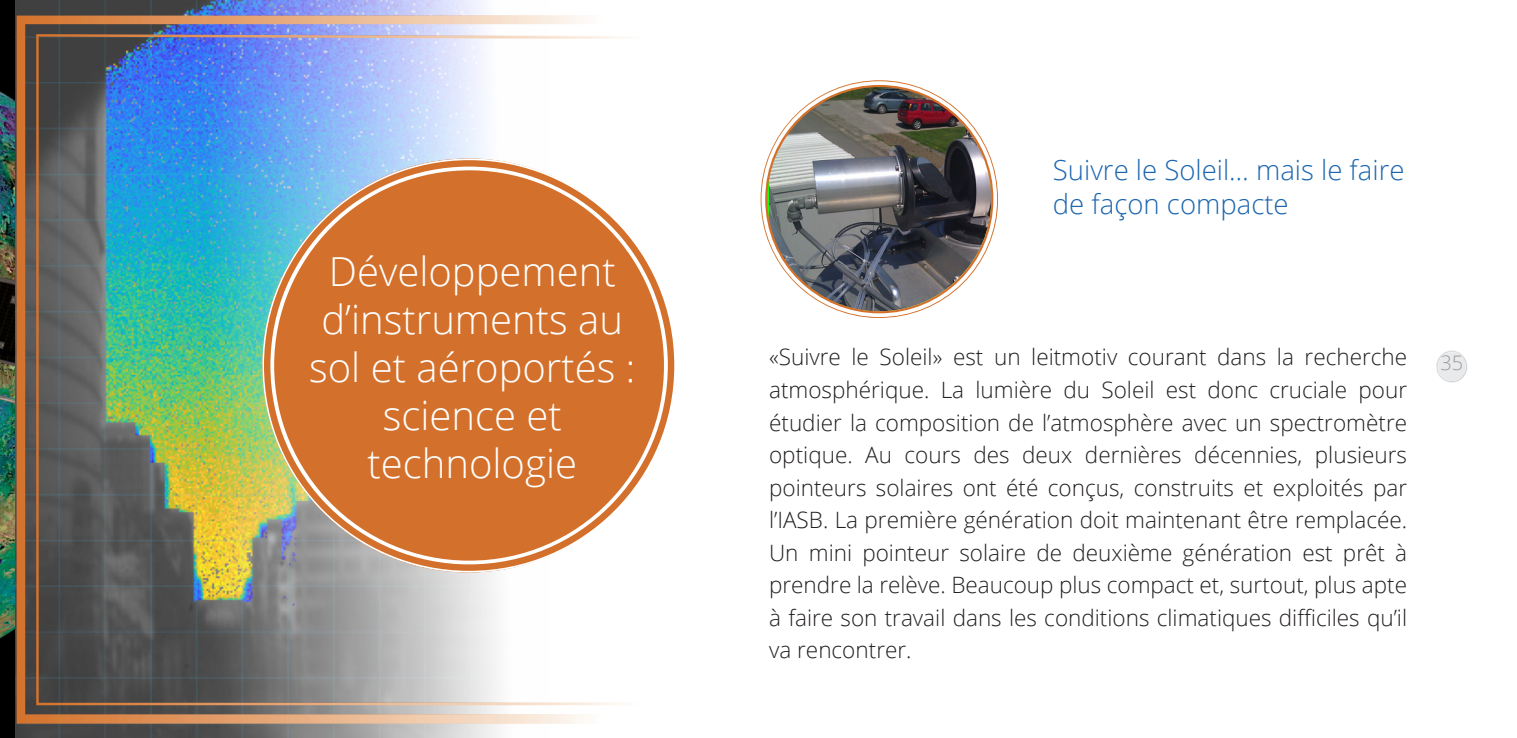
<style>
.page{position:relative;width:1517px;height:738px;background:#fff}
.page>*{position:absolute;margin:0;border:0;box-sizing:border-box;transform-origin:0 0}
.t1{font:300 40px/48px "Open Sans";color:#fff;text-align:center}
.t2{font:300 27.5px/33px "Open Sans";color:#1d66af}
.t3{font:300 22.5px/32.5px "Open Sans";color:#231f20;text-align:justify}
.t4{font:300 20px "Open Sans";color:#999b9e}
</style>
<div class="page">
<svg style="left:1436px;top:350px;width:31px;height:33px"></svg>
<img style="left:0;top:0;width:549px;height:737px">
<svg style="left:760px;top:80px;width:238px;height:238px"></svg>
<img style="left:765px;top:85px;width:228px;height:228px">
<img style="left:17px;top:16px;width:651px;height:707px">
<p class="t1" style="left:309px;top:246px;width:328px">Développement d’instruments au sol et aéroportés : science et</p>
<p class="t1" style="left:367px;top:438px;width:211px">technologie</p>
<p class="t2" style="left:1053px;top:153px;width:353px">Suivre le Soleil… mais le faire de façon compacte</p>
<p class="t3" style="left:769px;top:340px;width:639px">«Suivre le Soleil» est un leitmotiv courant dans la recherche</p>
<p class="t4" style="left:1440px;top:348px;width:24px">35</p>
<p class="t3" style="left:769px;top:372px;width:639px">atmosphérique. La lumière du Soleil est donc cruciale pour étudier la composition de l’atmosphère avec un spectromètre optique. Au cours des deux dernières décennies, plusieurs pointeurs solaires ont été conçus, construits et exploités par l’IASB. La première génération doit maintenant être remplacée.<br>Un mini pointeur solaire de deuxième génération est prêt à prendre la relève. Beaucoup plus compact et, surtout, plus apte à faire son travail dans les conditions climatiques difficiles qu’il va rencontrer.</p>
</div>
